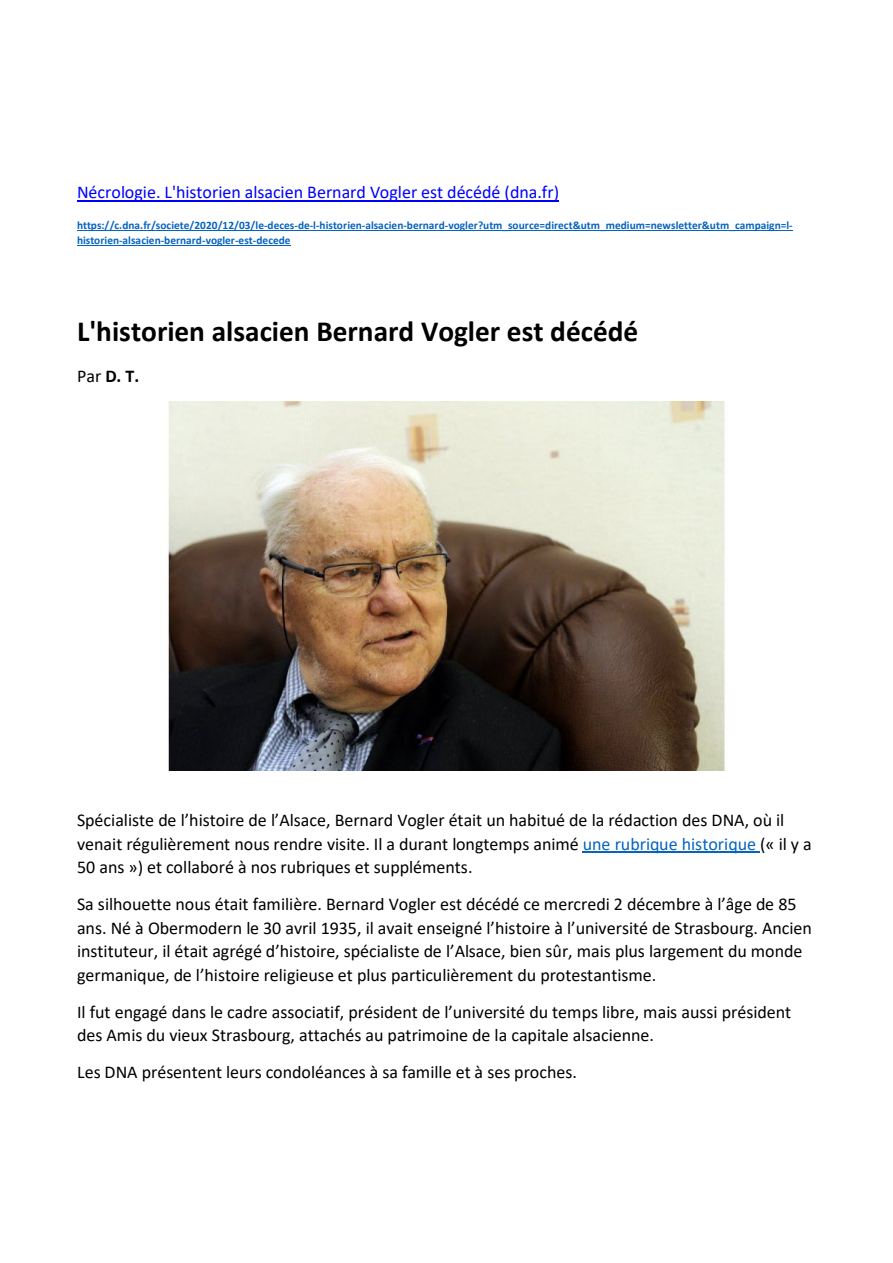
<style>
.page{position:relative;width:893px;height:1263px;background:#fff}
.page>*{position:absolute;margin:0;border:0;box-sizing:border-box;transform-origin:0 0}
.t1{font:700 29.4px "Calibri";color:#000}
.t2{font:18px/23.5px "Calibri";color:#000}
.t3{font:18px "Calibri";color:#00f}
.t4{font:700 18px "Calibri";color:#000}
.t5{font:700 11.4px/15px "Calibri";letter-spacing:-.005em;color:#0563c1}
.s1{font-weight:400}
.s2{color:#0563c1}
</style>
<div class="page">
<hr style="left:77px;top:200px;width:482px;height:2px;background:#00f">
<hr style="left:77px;top:230px;width:716px;height:1px;background:#0563c1">
<hr style="left:77px;top:245px;width:214px;height:1px;background:#0563c1">
<hr style="left:583px;top:852px;width:177px;height:1px;background:#0563c1">
<img style="left:168px;top:401px;width:557px;height:370px">
<p class="t3" style="left:77px;top:180px;width:484px">Nécrologie. L'historien alsacien Bernard Vogler est décédé (dna.fr)</p>
<p class="t5" style="left:77px;top:218px;width:717px">https://c.dna.fr/societe/2020/12/03/le-deces-de-l-historien-alsacien-bernard-vogler?utm_source=direct&amp;utm_medium=newsletter&amp;utm_campaign=l&shy;historien-alsacien-bernard-vogler-est-decede</p>
<h1 class="t1" style="left:77px;top:310px;width:563px">L'historien alsacien Bernard Vogler est décédé</h1>
<p class="t4" style="left:77px;top:363px;width:64px"><span class="s1">Par</span> D. T.</p>
<p class="t2" style="left:77px;top:808px;width:736px">Spécialiste de l’histoire de l’Alsace, Bernard Vogler était un habitué de la rédaction des DNA, où il venait régulièrement nous rendre visite. Il a durant longtemps animé <span class="s2">une rubrique historique</span> (« il y a<br>50 ans ») et collaboré à nos rubriques et suppléments.</p>
<p class="t2" style="left:77px;top:892px;width:736px">Sa silhouette nous était familière. Bernard Vogler est décédé ce mercredi 2 décembre à l’âge de 85 ans. Né à Obermodern le 30 avril 1935, il avait enseigné l’histoire à l’université de Strasbourg. Ancien instituteur, il était agrégé d’histoire, spécialiste de l’Alsace, bien sûr, mais plus largement du monde germanique, de l’histoire religieuse et plus particulièrement du protestantisme.</p>
<p class="t2" style="left:77px;top:999px;width:715px">Il fut engagé dans le cadre associatif, président de l’université du temps libre, mais aussi président des Amis du vieux Strasbourg, attachés au patrimoine de la capitale alsacienne.</p>
<p class="t2" style="left:77px;top:1060px;width:501px">Les DNA présentent leurs condoléances à sa famille et à ses proches.</p>
</div>
